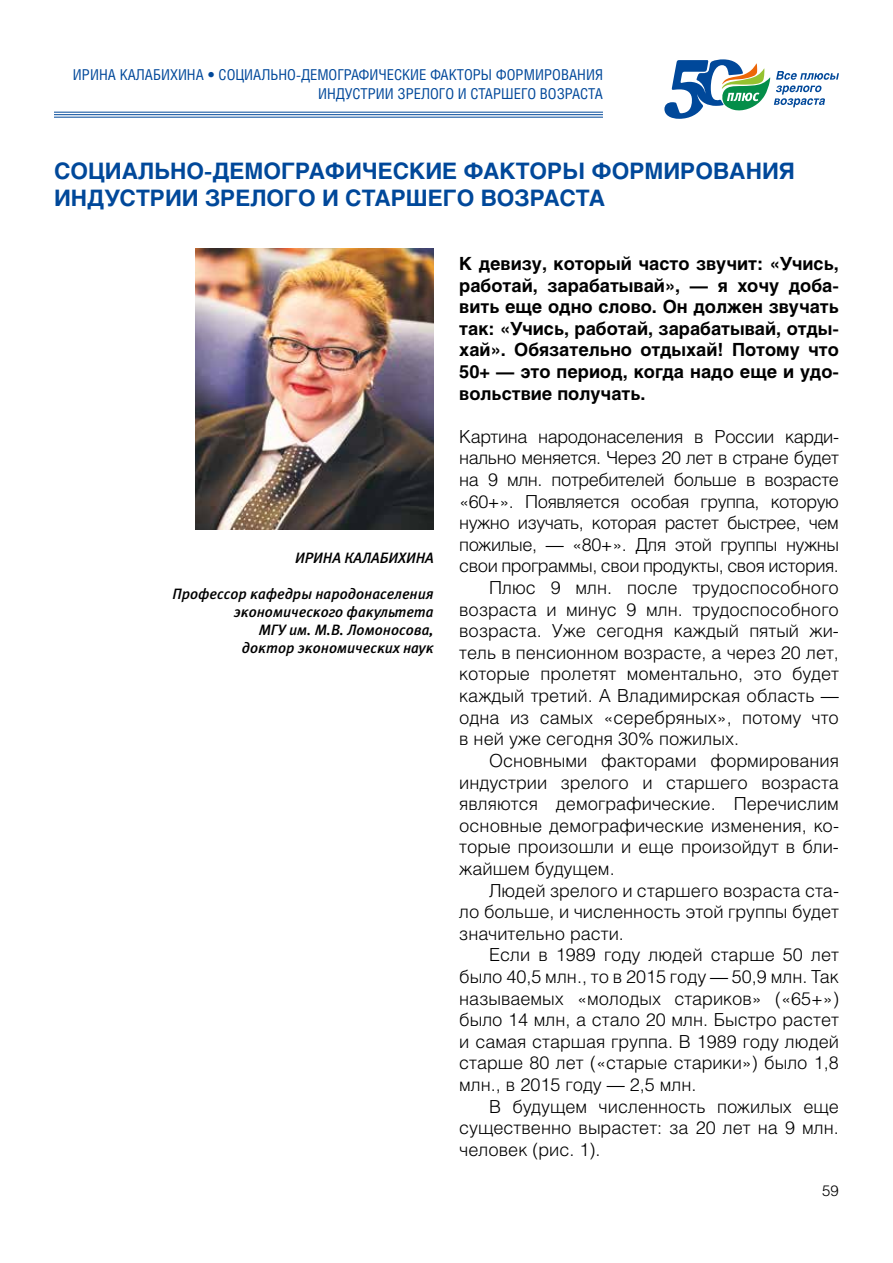
<style>
.page{position:relative;width:893px;height:1263px;background:#fff}
.page>*{position:absolute;margin:0;border:0;box-sizing:border-box;transform-origin:0 0}
.t1{font:700 22.5px/27px "Helios C";color:#00489a}
.t2{font:300 18px "Helios";color:#000}
.t3{font:300 18px "Helios";letter-spacing:-.025em;color:#000}
.t4{font:700 18px/21.6px "Helios C";color:#000;text-align:justify}
.t5{font:italic 15px/18px "Meta Medium LFC";color:#000;text-align:right}
.t6{font:15px/19.5px "Helios Cond";color:#00489a;text-align:right}
.t7{font:300 15px "Helios";color:#000}
.s1{font-family:"Helios";font-weight:300}
</style>
<div class="page">
<svg style="left:664px;top:59px;width:175px;height:60px"></svg>
<hr style="left:54px;top:112px;width:549px;height:1px;background:#00489a">
<hr style="left:54px;top:114px;width:549px;height:1px;background:#00489a">
<hr style="left:54px;top:117px;width:549px;height:1px;background:#00489a">
<img style="left:196px;top:248px;width:238px;height:281px">
<p class="t6" style="left:73px;top:64px;width:531px">ИРИНА КАЛАБИХИНА <span class="s1">•</span> СОЦИАЛЬНО-ДЕМОГРАФИЧЕСКИЕ ФАКТОРЫ ФОРМИРОВАНИЯ<br>ИНДУСТРИИ ЗРЕЛОГО И СТАРШЕГО ВОЗРАСТА</p>
<p class="t1" style="left:54px;top:158px;width:742px">СОЦИАЛЬНО-ДЕМОГРАФИЧЕСКИЕ ФАКТОРЫ ФОРМИРОВАНИЯ<br>ИНДУСТРИИ ЗРЕЛОГО И СТАРШЕГО ВОЗРАСТА</p>
<p class="t5" style="left:295px;top:548px;width:140px">ИРИНА КАЛАБИХИНА</p>
<p class="t5" style="left:172px;top:584px;width:263px">Профессор кафедры народонаселения экономического факультета<br>МГУ им. М.В. Ломоносова,<br>доктор экономических наук</p>
<p class="t4" style="left:459px;top:253px;width:381px">К девизу, который часто звучит: «Учись, работай, зарабатывай», — я хочу доба&shy;вить еще одно слово. Он должен звучать так: «Учись, работай, зарабатывай, отды&shy;хай». Обязательно отдыхай! Потому что 50+ — это период, когда надо еще и удо&shy;вольствие получать.</p>
<p class="t3" style="left:459px;top:426px;width:381px">Картина народонаселения в России карди-</p>
<p class="t3" style="left:459px;top:447px;width:381px">нально меняется. Через 20 лет в стране будет</p>
<p class="t3" style="left:459px;top:469px;width:381px">на 9 млн. потребителей больше в возрасте</p>
<p class="t3" style="left:459px;top:490px;width:381px">«60+». Появляется особая группа, которую</p>
<p class="t3" style="left:459px;top:512px;width:381px">нужно изучать, которая растет быстрее, чем</p>
<p class="t3" style="left:459px;top:534px;width:381px">пожилые, — «80+». Для этой группы нужны</p>
<p class="t3" style="left:459px;top:555px;width:381px">свои программы, свои продукты, своя история.</p>
<p class="t2" style="left:489px;top:577px;width:351px">Плюс 9 млн. после трудоспособного</p>
<p class="t2" style="left:459px;top:598px;width:381px">возраста и минус 9 млн. трудоспособного</p>
<p class="t2" style="left:459px;top:620px;width:381px">возраста. Уже сегодня каждый пятый жи-</p>
<p class="t2" style="left:459px;top:642px;width:381px">тель в пенсионном возрасте, а через 20 лет,</p>
<p class="t2" style="left:459px;top:663px;width:381px">которые пролетят моментально, это будет</p>
<p class="t2" style="left:459px;top:685px;width:381px">каждый третий. А Владимирская область —</p>
<p class="t2" style="left:459px;top:706px;width:381px">одна из самых «серебряных», потому что</p>
<p class="t2" style="left:459px;top:728px;width:281px">в ней уже сегодня 30% пожилых.</p>
<p class="t2" style="left:489px;top:750px;width:351px">Основными факторами формирования</p>
<p class="t2" style="left:459px;top:771px;width:381px">индустрии зрелого и старшего возраста</p>
<p class="t2" style="left:459px;top:793px;width:381px">являются демографические. Перечислим</p>
<p class="t2" style="left:459px;top:814px;width:381px">основные демографические изменения, ко-</p>
<p class="t2" style="left:459px;top:836px;width:381px">торые произошли и еще произойдут в бли-</p>
<p class="t2" style="left:459px;top:858px;width:157px">жайшем будущем.</p>
<p class="t2" style="left:489px;top:879px;width:351px">Людей зрелого и старшего возраста ста-</p>
<p class="t2" style="left:459px;top:901px;width:381px">ло больше, и численность этой группы будет</p>
<p class="t2" style="left:459px;top:922px;width:166px">значительно расти.</p>
<p class="t2" style="left:489px;top:944px;width:351px">Если в 1989 году людей старше 50 лет</p>
<p class="t2" style="left:459px;top:966px;width:381px">было 40,5 млн., то в 2015 году — 50,9 млн. Так</p>
<p class="t2" style="left:459px;top:987px;width:381px">называемых «молодых стариков» («65+»)</p>
<p class="t2" style="left:459px;top:1009px;width:381px">было 14 млн, а стало 20 млн. Быстро растет</p>
<p class="t2" style="left:459px;top:1030px;width:381px">и самая старшая группа. В 1989 году людей</p>
<p class="t2" style="left:459px;top:1052px;width:381px">старше 80 лет («старые старики») было 1,8</p>
<p class="t2" style="left:459px;top:1074px;width:239px">млн., в 2015 году — 2,5 млн.</p>
<p class="t2" style="left:489px;top:1095px;width:351px">В будущем численность пожилых еще</p>
<p class="t2" style="left:459px;top:1117px;width:381px">существенно вырастет: за 20 лет на 9 млн.</p>
<p class="t2" style="left:459px;top:1138px;width:143px">человек (рис. 1).</p>
<p class="t7" style="left:822px;top:1182px;width:18px">59</p>
</div>
